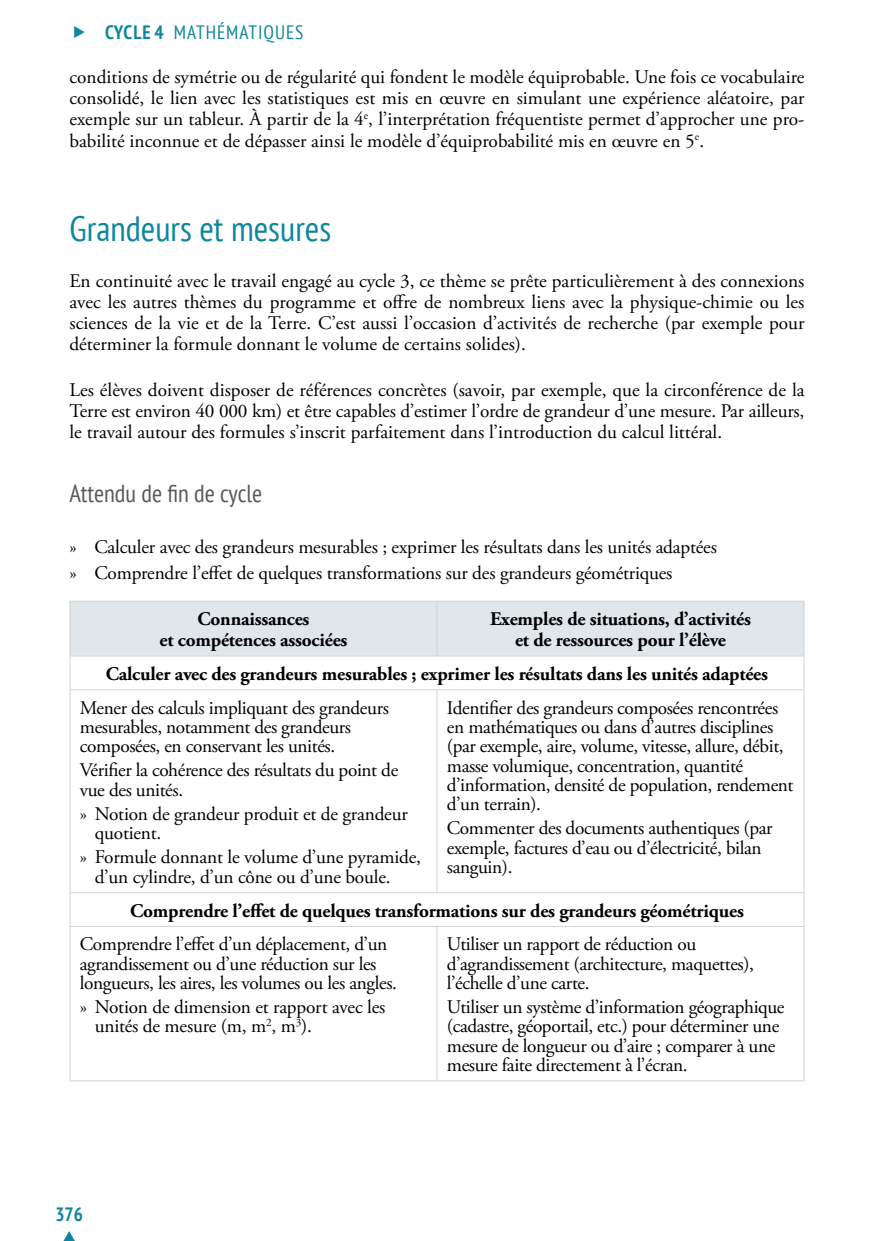
<style>
.page{position:relative;width:874px;height:1241px;background:#fff}
.page>*{position:absolute;margin:0;border:0;box-sizing:border-box;transform-origin:0 0}
.t1{font:condensed 35px "PT Sans";color:#0e869e}
.t2{font:condensed 24.5px "PT Sans";color:#58595b}
.t3{font:19.25px/19.2px "Adobe Garamond Pro";letter-spacing:-.02em;color:#000}
.t4{font:700 19.25px/21px "Adobe Garamond Pro";letter-spacing:-.01em;color:#000;text-align:center}
.t5{font:condensed 19.25px "PT Sans";letter-spacing:.05em;color:#0e869e}
.t6{font:700 condensed 19.25px "PT Sans";color:#0e869e}
.s1{font-weight:700}
</style>
<div class="page">
<svg style="left:64px;top:1231px;width:11px;height:9px"></svg>
<div style="left:70px;top:601px;width:733px;height:54px;background:#dfe7eb"></div>
<hr style="left:69px;top:600px;width:368px;height:1px;background:#d1d3d4">
<hr style="left:69px;top:601px;width:1px;height:54px;background:#d1d3d4">
<hr style="left:437px;top:600px;width:367px;height:1px;background:#d1d3d4">
<hr style="left:436px;top:601px;width:1px;height:54px;background:#d1d3d4">
<hr style="left:803px;top:601px;width:1px;height:54px;background:#d1d3d4">
<hr style="left:69px;top:655px;width:368px;height:1px;background:#d1d3d4">
<hr style="left:69px;top:656px;width:1px;height:33px;background:#d1d3d4">
<hr style="left:437px;top:655px;width:367px;height:1px;background:#d1d3d4">
<hr style="left:803px;top:656px;width:1px;height:33px;background:#d1d3d4">
<hr style="left:69px;top:689px;width:368px;height:1px;background:#d1d3d4">
<hr style="left:69px;top:690px;width:1px;height:202px;background:#d1d3d4">
<hr style="left:437px;top:689px;width:367px;height:1px;background:#d1d3d4">
<hr style="left:436px;top:690px;width:1px;height:202px;background:#d1d3d4">
<hr style="left:803px;top:690px;width:1px;height:202px;background:#d1d3d4">
<hr style="left:69px;top:892px;width:368px;height:1px;background:#d1d3d4">
<hr style="left:69px;top:892px;width:1px;height:33px;background:#d1d3d4">
<hr style="left:437px;top:892px;width:367px;height:1px;background:#d1d3d4">
<hr style="left:803px;top:892px;width:1px;height:33px;background:#d1d3d4">
<hr style="left:69px;top:925px;width:368px;height:1px;background:#d1d3d4">
<hr style="left:69px;top:926px;width:1px;height:154px;background:#d1d3d4">
<hr style="left:437px;top:925px;width:367px;height:1px;background:#d1d3d4">
<hr style="left:436px;top:926px;width:1px;height:154px;background:#d1d3d4">
<hr style="left:803px;top:926px;width:1px;height:154px;background:#d1d3d4">
<hr style="left:69px;top:1080px;width:368px;height:1px;background:#d1d3d4">
<hr style="left:437px;top:1080px;width:367px;height:1px;background:#d1d3d4">
<p class="t5" style="left:105px;top:20px;width:200px"><span class="s1">Cycle 4</span> MATHÉMATIQUES</p>
<p class="t3" style="left:69px;top:67px;width:736px;line-height:21px;text-align:justify">conditions de symétrie ou de régularité qui fondent le modèle équiprobable. Une fois ce vocabulaire consolidé, le lien avec les statistiques est mis en œuvre en simulant une expérience aléatoire, par exemple sur un tableur. À partir de la 4<sup>e</sup>, l’interprétation fréquentiste permet d’approcher une pro&shy;babilité inconnue et de dépasser ainsi le modèle d’équiprobabilité mis en œuvre en 5<sup>e</sup>.</p>
<h1 class="t1" style="left:69px;top:206px;width:263px">Grandeurs et mesures</h1>
<p class="t3" style="left:69px;top:271px;width:736px;line-height:21px;text-align:justify">En continuité avec le travail engagé au cycle 3, ce thème se prête particulièrement à des connexions avec les autres thèmes du programme et offre de nombreux liens avec la physique-chimie ou les sciences de la vie et de la Terre. C’est aussi l’occasion d’activités de recherche (par exemple pour déterminer la formule donnant le volume de certains solides).</p>
<p class="t3" style="left:69px;top:380px;width:736px;line-height:21px;text-align:justify">Les élèves doivent disposer de références concrètes (savoir, par exemple, que la circonférence de la Terre est environ 40 000 km) et être capables d’estimer l’ordre de grandeur d’une mesure. Par ailleurs, le travail autour des formules s’inscrit parfaitement dans l’introduction du calcul littéral.</p>
<p class="t2" style="left:69px;top:477px;width:194px">Attendu de fin de cycle</p>
<p class="t3" style="left:69px;top:534px;width:648px;line-height:25.9px">» Calculer avec des grandeurs mesurables ; exprimer les résultats dans les unités adaptées » Comprendre l’effet de quelques transformations sur des grandeurs géométriques</p>
<p class="t4" style="left:159px;top:608px;width:189px">Connaissances<br>et compétences associées</p>
<p class="t4" style="left:490px;top:608px;width:262px">Exemples de situations, d’activités et de ressources pour l’élève</p>
<p class="t4" style="left:106px;top:663px;width:663px">Calculer avec des grandeurs mesurables ; exprimer les résultats dans les unités adaptées</p>
<p class="t3" style="left:80px;top:698px;width:310px">Mener des calculs impliquant des grandeurs mesurables, notamment des grandeurs composées, en conservant les unités.</p>
<p class="t3" style="left:80px;top:761px;width:320px">Vérifier la cohérence des résultats du point de vue des unités.</p>
<p class="t3" style="left:95px;top:804px;width:314px;text-indent:-15px">» Notion de grandeur produit et de grandeur quotient.</p>
<p class="t3" style="left:95px;top:848px;width:327px;text-indent:-15px">» Formule donnant le volume d’une pyramide, d’un cylindre, d’un cône ou d’une boule.</p>
<p class="t3" style="left:446px;top:698px;width:348px">Identifier des grandeurs composées rencontrées en mathématiques ou dans d’autres disciplines (par exemple, aire, volume, vitesse, allure, débit, masse volumique, concentration, quantité d’information, densité de population, rendement d’un terrain).</p>
<p class="t3" style="left:446px;top:819px;width:327px">Commenter des documents authentiques (par exemple, factures d’eau ou d’électricité, bilan sanguin).</p>
<p class="t4" style="left:130px;top:900px;width:615px">Comprendre l’effet de quelques transformations sur des grandeurs géométriques</p>
<p class="t3" style="left:80px;top:935px;width:318px">Comprendre l’effet d’un déplacement, d’un agrandissement ou d’une réduction sur les longueurs, les aires, les volumes ou les angles.</p>
<p class="t3" style="left:95px;top:997px;width:292px;text-indent:-15px">» Notion de dimension et rapport avec les unités de mesure (m, m<sup>2</sup>, m<sup>3</sup>).</p>
<p class="t3" style="left:446px;top:935px;width:308px">Utiliser un rapport de réduction ou d’agrandissement (architecture, maquettes), l’échelle d’une carte.</p>
<p class="t3" style="left:446px;top:997px;width:339px">Utiliser un système d’information géographique (cadastre, géoportail, etc.) pour déterminer une mesure de longueur ou d’aire ; comparer à une mesure faite directement à l’écran.</p>
<p class="t6" style="left:55px;top:1201px;width:29px">376</p>
</div>
